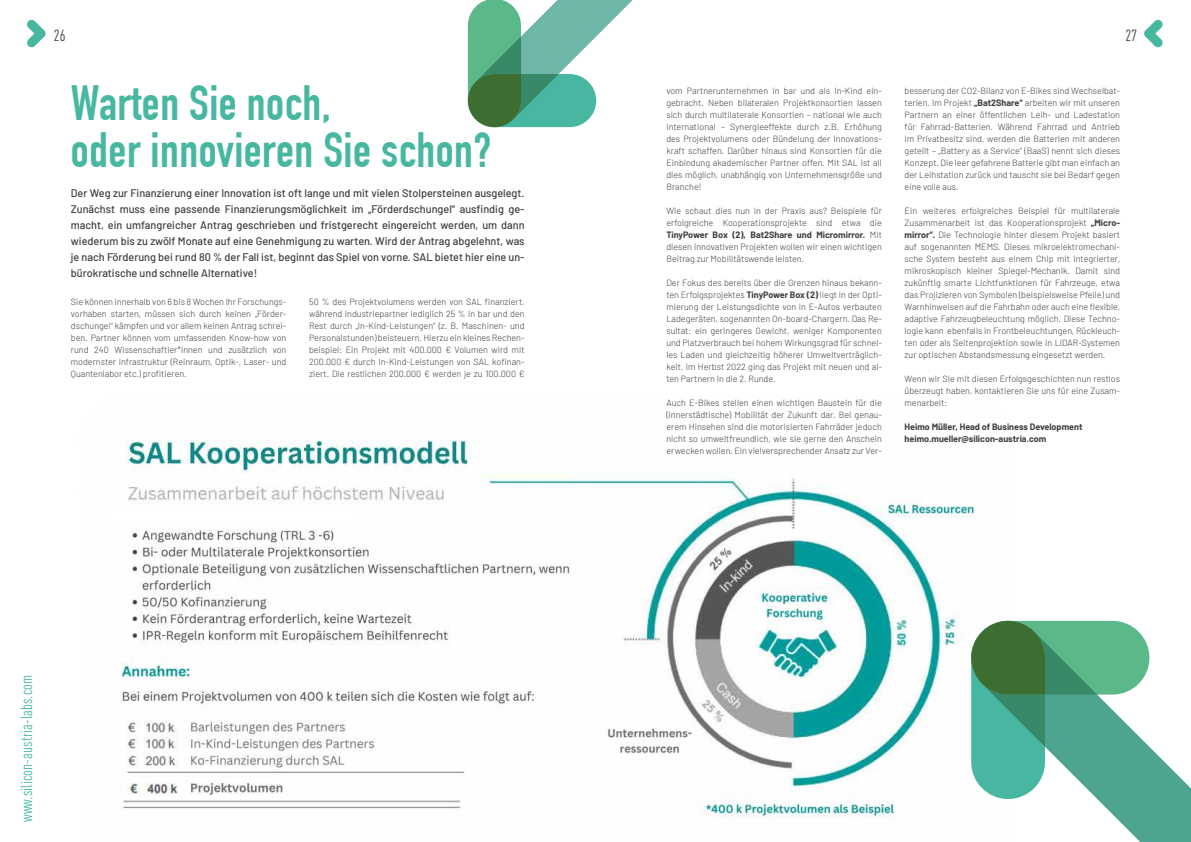
<style>
.page{position:relative;width:1191px;height:842px;background:#fff}
.page>*{position:absolute;margin:0;border:0;box-sizing:border-box;transform-origin:0 0}
.t1{font:700 48.4px/47px "DIN Condensed";letter-spacing:.01em;color:#47b7a2}
.t2{font:condensed 16px "DINOT";letter-spacing:.01em;color:#47b7a2}
.t3{font:condensed 16px "DINOT";color:#3c3c3b}
.t4{font:500 11px/16px "Barlow";color:#3c3c3b;text-align:justify}
.t5{font:300 9px/12px "Barlow";color:#3c3c3b;text-align:justify}
.t6{font:700 9px/12px "Barlow";color:#3c3c3b}
.s1{font-weight:700}
</style>
<div class="page">
<svg style="left:467px;top:0;width:166px;height:128px"></svg>
<svg style="left:27px;top:19px;width:19px;height:29px"></svg>
<svg style="left:1144px;top:19px;width:19px;height:29px"></svg>
<img style="left:121px;top:474px;width:854px;height:344px">
<svg style="left:967px;top:617px;width:224px;height:225px"></svg>
<div style="left:971px;top:621px;width:178px;height:74px;background:#5bb889;border-radius:37px"></div>
<div style="left:971px;top:621px;width:74px;height:178px;background:#47b7a2;border-radius:37px"></div>
<svg style="left:971px;top:621px;width:126px;height:126px"></svg>
<div style="left:110px;top:479px;width:246px;height:44px;background:#fff"></div>
<img style="left:80px;top:474px;width:413px;height:37px;border-radius:18px">
<img style="left:80px;top:406px;width:413px;height:67px;border-radius:33px">
<h2 class="t3" style="left:54px;top:24px;width:13px">26</h2>
<h1 class="t1" style="left:71px;top:79px;width:422px">Warten Sie noch,<br>oder innovieren Sie schon?</h1>
<p class="t4" style="left:71px;top:184px;width:455px">Der Weg zur Finanzierung einer Innovation ist oft lange und mit vielen Stolpersteinen ausgelegt.<br>Zunächst muss eine passende Finanzierungsmöglichkeit im „Förderdschungel“ ausfindig ge&shy;macht, ein umfangreicher Antrag geschrieben und fristgerecht eingereicht werden, um dann wiederum bis zu zwölf Monate auf eine Genehmigung zu warten. Wird der Antrag abgelehnt, was je nach Förderung bei rund 80 % der Fall ist, beginnt das Spiel von vorne. SAL bietet hier eine un&shy;bürokratische und schnelle Alternative!</p>
<p class="t5" style="left:71px;top:295px;width:217px">Sie können innerhalb von 6 bis 8 Wochen Ihr Forschungs&shy;vorhaben starten, müssen sich durch keinen „Förder&shy;dschungel“ kämpfen und vor allem keinen Antrag schrei&shy;ben. Partner können vom umfassenden Know-how von rund 240 Wissenschaftler*innen und zusätzlich von modernster Infrastruktur (Reinraum, Optik-, Laser- und Quantenlabor etc.) profitieren.</p>
<p class="t5" style="left:309px;top:295px;width:217px">50 % des Projektvolumens werden von SAL finanziert, während Industriepartner lediglich 25 % in bar und den Rest durch „In-Kind-Leistungen“ (z. B. Maschinen- und Personalstunden) beisteuern. Hierzu ein kleines Rechen&shy;beispiel: Ein Projekt mit 400.000 € Volumen wird mit 200.000 € durch In-Kind-Leistungen von SAL kofinan&shy;ziert. Die restlichen 200.000 € werden je zu 100.000 €</p>
<h2 class="t2" style="left:15px;top:822px;width:149px;rotate:-90deg">www.silicon-austria-labs.com</h2>
<p class="t5" style="left:666px;top:84px;width:217px">vom Partnerunternehmen in bar und als In-Kind ein&shy;gebracht. Neben bilateralen Projektkonsortien lassen sich durch multilaterale Konsortien – national wie auch international – Synergieeffekte durch z.B. Erhöhung des Projektvolumens oder Bündelung der Innovations&shy;kraft schaffen. Darüber hinaus sind Konsortien für die Einbindung akademischer Partner offen. Mit SAL ist all dies möglich, unabhängig von Unternehmensgröße und Branche!</p>
<p class="t5" style="left:666px;top:204px;width:217px">Wie schaut dies nun in der Praxis aus? Beispiele für erfolgreiche Kooperationsprojekte sind etwa die <span class="s1">TinyPower Box (2), Bat2Share und Micromirror.</span> Mit diesen innovativen Projekten wollen wir einen wichtigen Beitrag zur Mobilitätswende leisten.</p>
<p class="t5" style="left:666px;top:276px;width:217px">Der Fokus des bereits über die Grenzen hinaus bekann&shy;ten Erfolgsprojektes <span class="s1">TinyPower Box (2)</span> liegt in der Opti&shy;mierung der Leistungsdichte von in E-Autos verbauten Ladegeräten, sogenannten On-board-Chargern. Das Re&shy;sultat: ein geringeres Gewicht, weniger Komponenten und Platzverbrauch bei hohem Wirkungsgrad für schnel&shy;les Laden und gleichzeitig höherer Umweltverträglich&shy;keit. Im Herbst 2022 ging das Projekt mit neuen und al&shy;ten Partnern in die 2. Runde.</p>
<p class="t5" style="left:666px;top:396px;width:217px">Auch E-Bikes stellen einen wichtigen Baustein für die (innerstädtische) Mobilität der Zukunft dar. Bei genau&shy;erem Hinsehen sind die motorisierten Fahrräder jedoch nicht so umweltfreundlich, wie sie gerne den Anschein erwecken wollen. Ein vielversprechender Ansatz zur Ver-</p>
<h2 class="t3" style="left:1125px;top:24px;width:13px">27</h2>
<p class="t5" style="left:904px;top:84px;width:217px">besserung der CO2-Bilanz von E-Bikes sind Wechselbat&shy;terien. Im Projekt <span class="s1">„Bat2Share“</span> arbeiten wir mit unseren Partnern an einer öffentlichen Leih- und Ladestation für Fahrrad-Batterien. Während Fahrrad und Antrieb im Privatbesitz sind, werden die Batterien mit anderen geteilt – „Battery as a Service“ (BaaS) nennt sich dieses Konzept. Die leer gefahrene Batterie gibt man einfach an der Leihstation zurück und tauscht sie bei Bedarf gegen eine volle aus.</p>
<p class="t5" style="left:904px;top:204px;width:217px">Ein weiteres erfolgreiches Beispiel für multilaterale Zusammenarbeit ist das Kooperationsprojekt <span class="s1">„Micro&shy;mirror“.</span> Die Technologie hinter diesem Projekt basiert auf sogenannten MEMS. Dieses mikroelektromechani&shy;sche System besteht aus einem Chip mit integrierter, mikroskopisch kleiner Spiegel-Mechanik. Damit sind zukünftig smarte Lichtfunktionen für Fahrzeuge, etwa das Projizieren von Symbolen (beispielsweise Pfeile) und Warnhinweisen auf die Fahrbahn oder auch eine flexible, adaptive Fahrzeugbeleuchtung möglich. Diese Techno&shy;logie kann ebenfalls in Frontbeleuchtungen, Rückleuch&shy;ten oder als Seitenprojektion sowie in LIDAR-Systemen zur optischen Abstandsmessung eingesetzt werden.</p>
<p class="t5" style="left:904px;top:372px;width:217px">Wenn wir Sie mit diesen Erfolgsgeschichten nun restlos überzeugt haben, kontaktieren Sie uns für eine Zusam&shy;menarbeit:</p>
<p class="t6" style="left:904px;top:420px;width:179px">Heimo Müller, Head of Business Development heimo.mueller@silicon-austria.com</p>
</div>
